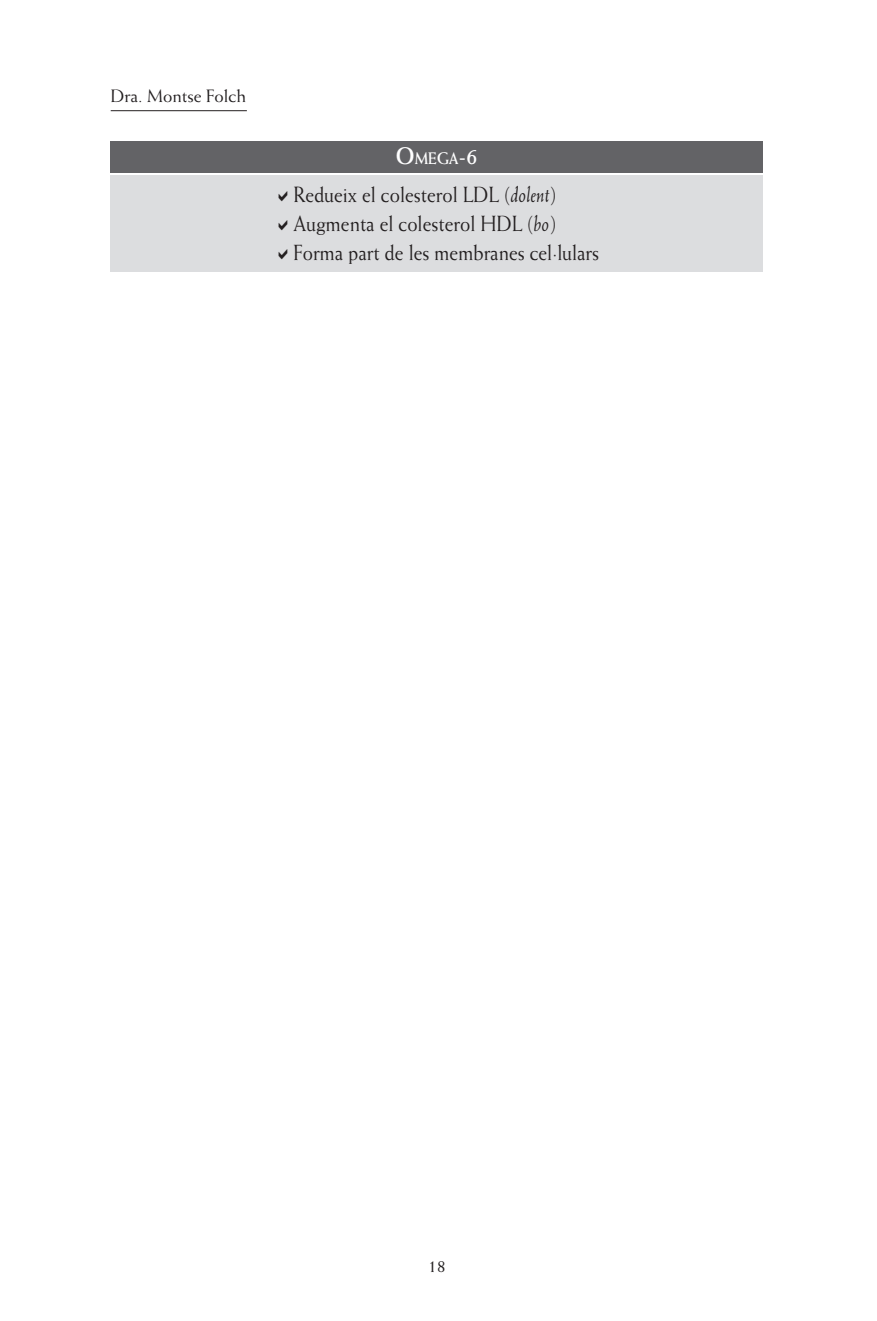
<style>
.page{position:relative;width:877px;height:1321px;background:#fff}
.page>*{position:absolute;margin:0;border:0;box-sizing:border-box;transform-origin:0 0}
.t1{font:22px/28.8px "Weiss";color:#231f20;scale:.9 1}
.t2{font:18px "Weiss";color:#231f20}
.t3{font:700 16.8px "Weiss";color:#fff;scale:.9 1}
.s1{font-size:24px}
.s2{font-style:italic}
</style>
<div class="page">
<hr style="left:111px;top:110px;width:136px;height:1px;background:#231f20">
<div style="left:111px;top:175px;width:652px;height:97px;background:#dcdddf"></div>
<div style="left:111px;top:141px;width:652px;height:32px;background:#636366"></div>
<p class="t2" style="left:111px;top:86px;width:137px">Dra. Montse Folch</p>
<p class="t3" style="left:396px;top:148px;width:93px"><span class="s1">O</span>MEGA<span class="s1">-6</span></p>
<p class="t1" style="left:293px;top:180px;width:341px">Redueix el colesterol LDL (<span class="s2">dolent</span>)<br>Augmenta el colesterol HDL (<span class="s2">bo</span>)<br>Forma part de les membranes cel·lulars</p>
<p class="t2" style="left:428px;top:1255px;width:19px">18</p>
</div>
